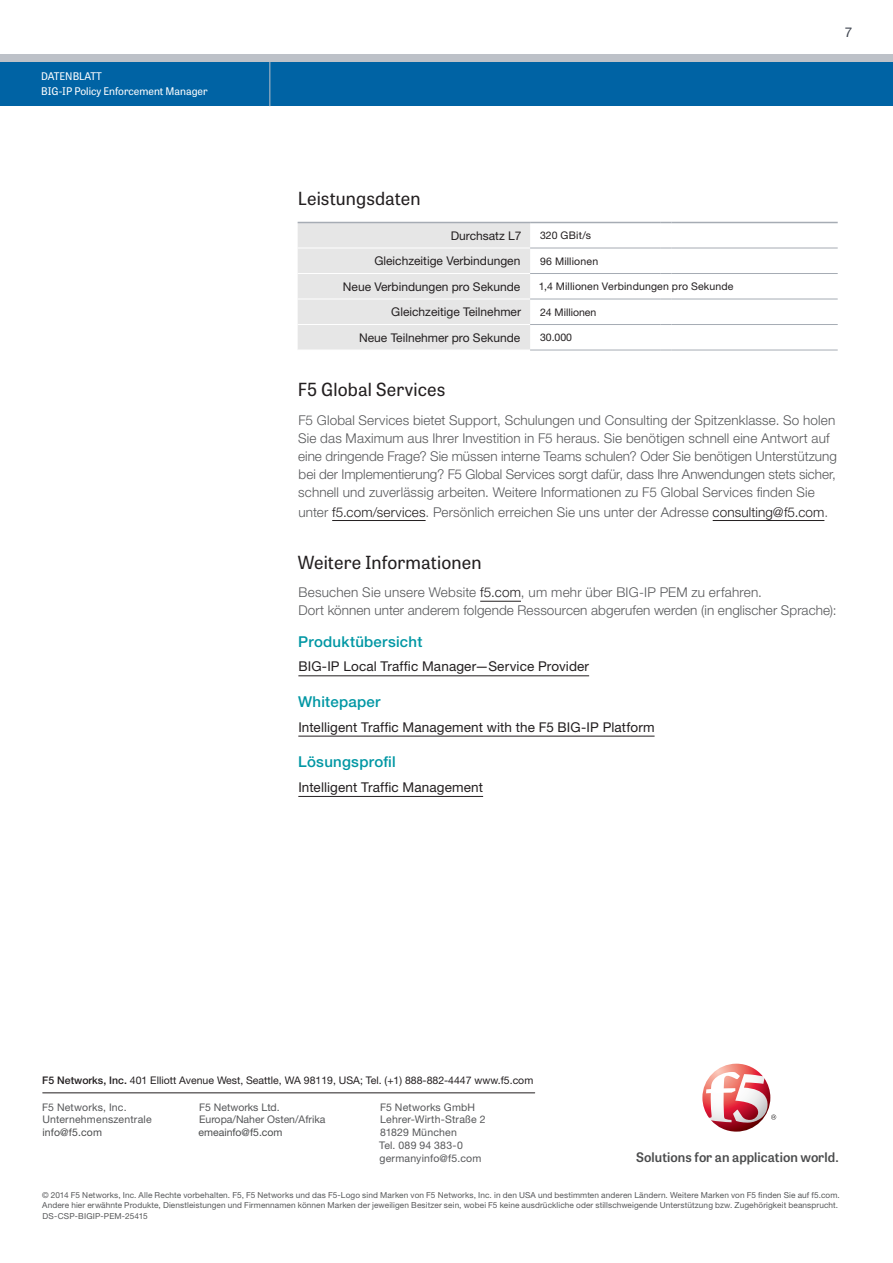
<style>
.page{position:relative;width:893px;height:1263px;background:#fff}
.page>*{position:absolute;margin:0;border:0;box-sizing:border-box;transform-origin:0 0}
.t1{font:18px "Tablet Gothic";letter-spacing:.01em;color:#231f20}
.t2{font:500 15px "Helvetica Neue LT Std";letter-spacing:.02em;color:#0097a4}
.t3{font:300 13.5px/18px "Helvetica Neue LT Std";letter-spacing:.01em;color:#57585a}
.t4{font:13.5px "Helvetica Neue LT Std";letter-spacing:.01em;color:#231f20}
.t5{font:13.5px "Helvetica Neue LT Std";color:#3e444f}
.t6{font:600 13.2px "Tablet Gothic";letter-spacing:.01em;color:#4b4c4d}
.t7{font:12px "Helvetica Neue LT Std";color:#231f20}
.t8{font:10.5px "Helvetica Neue LT Std";color:#231f20}
.t9{font:10.5px/12.8px "Helvetica Neue LT Std";letter-spacing:.015em;color:#57585a}
.t10{font:10.5px/15px "Tablet Gothic";color:#fff}
.t11{font:10.5px "Helvetica Neue LT Std";color:#4b4c4d}
.t12{font:8.25px/10.5px "Helvetica Neue LT Std";letter-spacing:.015em;color:#57585a}
.s1{color:#231f20}
.s2{font-weight:500}
</style>
<div class="page">
<div style="left:0;top:56px;width:893px;height:50px;background:#0063a4"></div>
<div style="left:0;top:54px;width:893px;height:8px;background:#bdc1c8"></div>
<hr style="left:269px;top:54px;width:1px;height:52px;background:#bdc1c8">
<hr style="left:332px;top:520px;width:94px;height:1px;background:#231f20">
<hr style="left:713px;top:520px;width:111px;height:1px;background:#231f20">
<hr style="left:480px;top:601px;width:41px;height:1px;background:#231f20">
<hr style="left:298px;top:675px;width:291px;height:1px;background:#231f20">
<hr style="left:298px;top:736px;width:357px;height:1px;background:#231f20">
<hr style="left:298px;top:796px;width:185px;height:1px;background:#231f20">
<div style="left:298px;top:223px;width:232px;height:127px;background:#e6e6e6"></div>
<hr style="left:298px;top:273px;width:232px;height:1px;background:#fff">
<hr style="left:298px;top:299px;width:232px;height:1px;background:#fff">
<hr style="left:298px;top:324px;width:232px;height:1px;background:#fff">
<hr style="left:530px;top:350px;width:131px;height:1px;background:#a6acb4">
<hr style="left:298px;top:248px;width:232px;height:1px;background:#fff">
<hr style="left:298px;top:222px;width:232px;height:1px;background:#a6acb4">
<hr style="left:530px;top:222px;width:131px;height:1px;background:#a6acb4">
<hr style="left:672px;top:222px;width:166px;height:1px;background:#a6acb4">
<hr style="left:672px;top:350px;width:166px;height:1px;background:#a6acb4">
<hr style="left:672px;top:248px;width:166px;height:1px;background:#a6acb4">
<hr style="left:530px;top:248px;width:131px;height:1px;background:#a6acb4">
<hr style="left:530px;top:273px;width:131px;height:1px;background:#a6acb4">
<hr style="left:672px;top:273px;width:166px;height:1px;background:#a6acb4">
<hr style="left:530px;top:299px;width:131px;height:1px;background:#a6acb4">
<hr style="left:672px;top:299px;width:166px;height:1px;background:#a6acb4">
<hr style="left:530px;top:324px;width:131px;height:1px;background:#a6acb4">
<hr style="left:672px;top:324px;width:166px;height:1px;background:#a6acb4">
<hr style="left:43px;top:1092px;width:492px;height:1px;background:#231f20">
<svg style="left:702px;top:1064px;width:74px;height:67px"></svg>
<p class="t10" style="left:41px;top:69px;width:168px">DATENBLATT<br>BIG-IP Policy Enforcement Manager</p>
<p class="t5" style="left:845px;top:24px;width:9px">7</p>
<h1 class="t1" style="left:298px;top:186px;width:124px">Leistungsdaten</h1>
<p class="t7" style="left:451px;top:228px;width:72px">Durchsatz L7</p>
<p class="t8" style="left:540px;top:229px;width:53px">320 GBit/s</p>
<p class="t7" style="left:374px;top:254px;width:148px">Gleichzeitige Verbindungen</p>
<p class="t8" style="left:540px;top:254px;width:60px">96 Millionen</p>
<p class="t7" style="left:343px;top:279px;width:179px">Neue Verbindungen pro Sekunde</p>
<p class="t8" style="left:539px;top:280px;width:196px">1,4 Millionen Verbindungen pro Sekunde</p>
<p class="t7" style="left:391px;top:305px;width:131px">Gleichzeitige Teilnehmer</p>
<p class="t8" style="left:540px;top:305px;width:58px">24 Millionen</p>
<p class="t7" style="left:359px;top:330px;width:163px">Neue Teilnehmer pro Sekunde</p>
<p class="t8" style="left:540px;top:331px;width:34px">30.000</p>
<h1 class="t1" style="left:298px;top:377px;width:149px">F5 Global Services</h1>
<p class="t3" style="left:298px;top:411px;width:540px">F5 Global Services bietet Support, Schulungen und Consulting der Spitzenklasse. So holen Sie das Maximum aus Ihrer Investition in F5 heraus. Sie benötigen schnell eine Antwort auf eine dringende Frage? Sie müssen interne Teams schulen? Oder Sie benötigen Unterstützung bei der Implementierung? F5 Global Services sorgt dafür, dass Ihre Anwendungen stets sicher, schnell und zuverlässig arbeiten. Weitere Informationen zu F5 Global Services finden Sie</p>
<p class="t3" style="left:298px;top:502px;width:531px">unter <span class="s1">f5.com/services</span>. Persönlich erreichen Sie uns unter der Adresse <span class="s1">consulting@f5.com</span>.</p>
<h1 class="t1" style="left:298px;top:549px;width:185px">Weitere Informationen</h1>
<p class="t3" style="left:298px;top:583px;width:539px">Besuchen Sie unsere Website <span class="s1">f5.com</span>, um mehr über BIG-IP PEM zu erfahren.<br>Dort können unter anderem folgende Ressourcen abgerufen werden (in englischer Sprache):</p>
<p class="t2" style="left:298px;top:632px;width:126px">Produktübersicht</p>
<p class="t4" style="left:298px;top:658px;width:292px">BIG-IP Local Traffic Manager—Service Provider</p>
<p class="t2" style="left:298px;top:693px;width:84px">Whitepaper</p>
<p class="t4" style="left:298px;top:719px;width:358px">Intelligent Traffic Management with the F5 BIG-IP Platform</p>
<p class="t2" style="left:298px;top:753px;width:99px">Lösungsprofil</p>
<p class="t4" style="left:298px;top:779px;width:186px">Intelligent Traffic Management</p>
<p class="t8" style="left:42px;top:1073px;width:492px"><span class="s2">F5 Networks, Inc.</span> 401 Elliott Avenue West, Seattle, WA 98119, USA; Tel. (+1) 888-882-4447 www.f5.com</p>
<p class="t9" style="left:199px;top:1100px;width:128px">F5 Networks Ltd.<br>Europa/Naher Osten/Afrika</p>
<p class="t11" style="left:198px;top:1126px;width:86px">emeainfo@f5.com</p>
<p class="t9" style="left:379px;top:1100px;width:108px">F5 Networks GmbH<br>Lehrer-Wirth-Straße 2<br>81829 München<br>Tel. 089 94 383-0 germanyinfo@f5.com</p>
<p class="t9" style="left:42px;top:1100px;width:111px">F5 Networks, Inc.<br>Unternehmenszentrale</p>
<p class="t11" style="left:42px;top:1126px;width:61px">info@f5.com</p>
<p class="t6" style="left:636px;top:1147px;width:204px">Solutions for an application world.</p>
<p class="t12" style="left:42px;top:1189px;width:799px">© 2014 F5 Networks, Inc. Alle Rechte vorbehalten. F5, F5 Networks und das F5-Logo sind Marken von F5 Networks, Inc. in den USA und bestimmten anderen Ländern. Weitere Marken von F5 finden Sie auf f5.com.<br>Andere hier erwähnte Produkte, Dienstleistungen und Firmennamen können Marken der jeweiligen Besitzer sein, wobei F5 keine ausdrückliche oder stillschweigende Unterstützung bzw. Zugehörigkeit beansprucht.<br>DS-CSP-BIGIP-PEM-25415</p>
</div>
